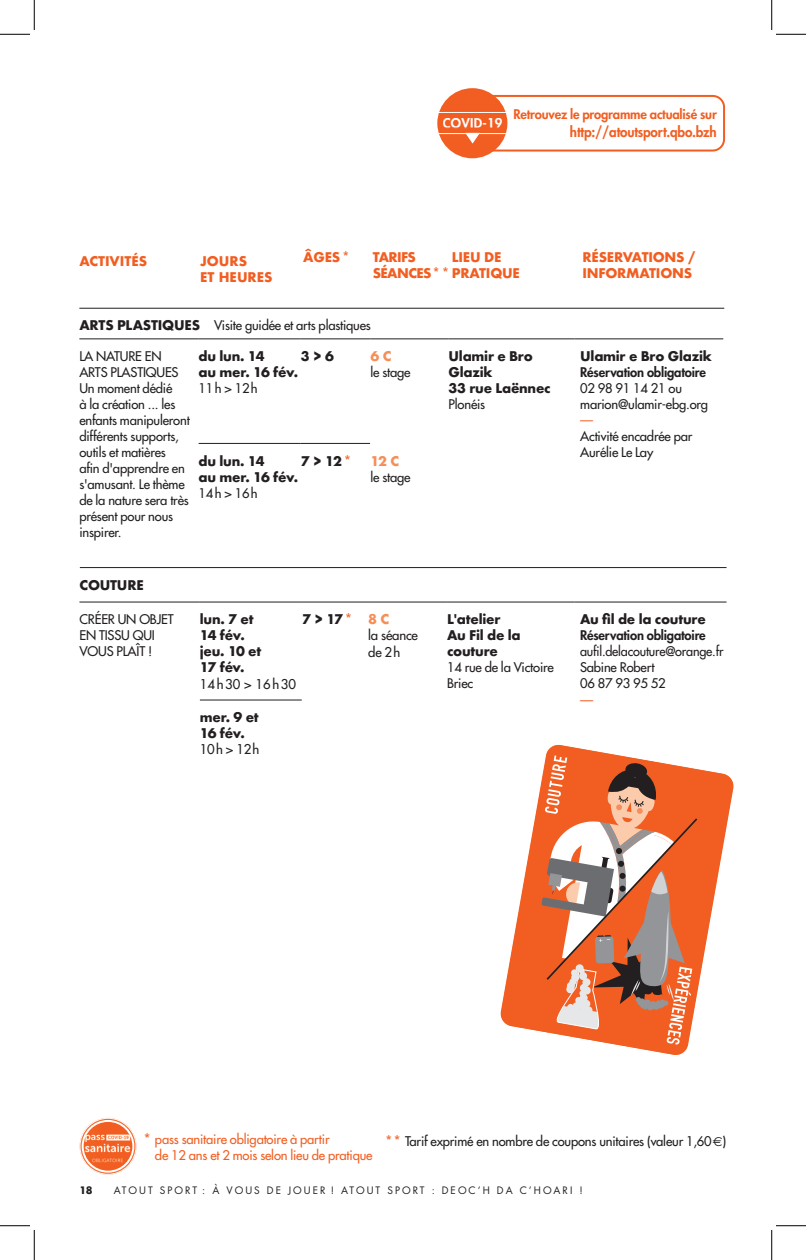
<style>
.page{position:relative;width:806px;height:1260px;background:#fff}
.page>*{position:absolute;margin:0;border:0;box-sizing:border-box;transform-origin:0 0}
.t1{font:800 14px "Futura";letter-spacing:-.015em;color:#f25e21;scale:.96 1}
.t2{font:13.2px/16.2px "Futura";color:#231f20}
.t3{font:13.2px "Futura";letter-spacing:.06em;color:#231f20}
.t4{font:800 13.2px "Futura";letter-spacing:.02em;color:#fff}
.t5{font:13.2px "Futura";color:#f25e21}
.t6{font:13px/16px "Futura";letter-spacing:-.015em;color:#231f20}
.t7{font:700 13px/16px "Futura";letter-spacing:-.015em;color:#231f20}
.t8{font:13px "Futura";letter-spacing:-.015em;color:#f25e21}
.t9{font:700 13px/16px "Futura";letter-spacing:-.015em;color:#f25e21}
.t10{font:800 13px "Futura";letter-spacing:-.015em;color:#231f20}
.t11{font:800 13px "Futura";letter-spacing:-.015em;color:#f25e21}
.t12{font:700 13px/16px "Futura";letter-spacing:-.045em;color:#f25e21}
.t13{font:700 13px "Futura";color:#f68e58}
.t14{font:10px "Futura";letter-spacing:.2em;color:#231f20}
.t15{font:700 10px "Futura";color:#231f20}
.s1{font-weight:700}
.s2{color:#f25e21}
.s3{font-size:13.2px;color:#f68e58}
.s4{font-weight:700;color:#f25e21}
.s5{font-family:"Euro Sans"}
</style>
<div class="page">
<img style="left:80px;top:1117px;width:56px;height:57px;border-radius:28px">
<div style="left:80px;top:1117px;width:56px;height:57px;border:1px solid #fff;border-radius:50%"></div>
<div style="left:82px;top:1119px;width:52px;height:53px;border:2px solid #fff;border-radius:50%"></div>
<hr style="left:80px;top:567px;width:646px;height:1px;background:#231f20">
<hr style="left:79px;top:601px;width:121px;height:1px;background:#231f20">
<hr style="left:200px;top:601px;width:102px;height:1px;background:#231f20">
<hr style="left:302px;top:601px;width:66px;height:1px;background:#231f20">
<hr style="left:368px;top:601px;width:79px;height:1px;background:#231f20">
<hr style="left:447px;top:601px;width:127px;height:1px;background:#231f20">
<hr style="left:574px;top:601px;width:152px;height:1px;background:#231f20">
<hr style="left:200px;top:699px;width:102px;height:1px;background:#231f20">
<div style="left:473px;top:95px;width:252px;height:56px;border:2px solid #f25e21;border-radius:11px"></div>
<div style="left:437px;top:88px;width:70px;height:70px;background:#f25e21;border-radius:50%"></div>
<svg style="left:466px;top:134px;width:13px;height:9px"></svg>
<hr style="left:437px;top:112px;width:70px;height:1px;background:#fff">
<hr style="left:437px;top:133px;width:70px;height:1px;background:#fff">
<hr style="left:79px;top:307px;width:645px;height:1px;background:#231f20">
<svg style="left:500px;top:744px;width:234px;height:311px"></svg>
<svg style="left:541px;top:755px;width:158px;height:289px;background:#d7825f"></svg>
<hr style="left:79px;top:338px;width:120px;height:1px;background:#231f20">
<hr style="left:199px;top:338px;width:102px;height:1px;background:#231f20">
<hr style="left:301px;top:338px;width:69px;height:1px;background:#231f20">
<hr style="left:370px;top:338px;width:78px;height:1px;background:#231f20">
<hr style="left:448px;top:338px;width:126px;height:1px;background:#231f20">
<hr style="left:574px;top:338px;width:149px;height:1px;background:#231f20">
<hr style="left:199px;top:443px;width:102px;height:1px;background:#231f20">
<hr style="left:301px;top:443px;width:69px;height:1px;background:#231f20">
<hr style="left:0;top:34px;width:30px;height:1px;background:#000">
<hr style="left:776px;top:34px;width:30px;height:1px;background:#000">
<hr style="left:0;top:1224px;width:30px;height:1px;background:#000">
<hr style="left:776px;top:1224px;width:30px;height:1px;background:#000">
<hr style="left:34px;top:0;width:1px;height:30px;background:#000">
<hr style="left:34px;top:1229px;width:1px;height:30px;background:#000">
<hr style="left:771px;top:0;width:1px;height:30px;background:#000">
<hr style="left:771px;top:1229px;width:1px;height:30px;background:#000">
<p class="t4" style="left:442px;top:114px;width:61px">COVID-19</p>
<p class="t11" style="left:513px;top:106px;width:205px">Retrouvez le programme actualisé sur</p>
<p class="t1" style="left:570px;top:123px;width:154px">http://atoutsport.qbo.bzh</p>
<p class="t9" style="left:79px;top:253px;width:69px">ACTIVITÉS</p>
<p class="t9" style="left:200px;top:253px;width:74px">JOURS<br>ET HEURES</p>
<p class="t9" style="left:452px;top:248px;width:51px">LIEU DE</p>
<p class="t9" style="left:582px;top:248px;width:114px">RÉSERVATIONS /<br>INFORMATIONS</p>
<p class="t9" style="left:303px;top:248px;width:49px">ÂGES*</p>
<p class="t12" style="left:373px;top:248px;width:149px">TARIFS<br>SÉANCES** PRATIQUE</p>
<p class="t6" style="left:79px;top:317px;width:293px"><span class="s1">ARTS PLASTIQUES</span> Visite guidée et arts plastiques</p>
<p class="t6" style="left:79px;top:347px;width:112px">LA NATURE EN<br>ARTS PLASTIQUES<br>Un moment dédié<br>à la création ... les enfants manipuleront différents supports, outils et matières<br>afin d'apprendre en s'amusant. Le thème de la nature sera très présent pour nous inspirer.</p>
<p class="t7" style="left:199px;top:348px;width:101px">du lun. 14<br>au mer. 16 fév.</p>
<p class="t7" style="left:301px;top:348px;width:35px">3 &gt; 6</p>
<p class="t13" style="left:370px;top:346px;width:22px">6 C</p>
<p class="t6" style="left:370px;top:364px;width:42px">le stage</p>
<p class="t6" style="left:199px;top:380px;width:60px">11h &gt; 12h</p>
<p class="t7" style="left:199px;top:452px;width:101px">du lun. 14<br>au mer. 16 fév.</p>
<p class="t6" style="left:199px;top:484px;width:60px">14h &gt; 16h</p>
<p class="t7" style="left:301px;top:452px;width:52px">7 &gt; 12<span class="s2">*</span></p>
<p class="t13" style="left:370px;top:451px;width:30px">12 C</p>
<p class="t6" style="left:370px;top:468px;width:42px">le stage</p>
<p class="t7" style="left:79px;top:577px;width:66px">COUTURE</p>
<p class="t6" style="left:79px;top:610px;width:96px">CRÉER UN OBJET<br>EN TISSU QUI<br>VOUS PLAÎT !</p>
<p class="t7" style="left:200px;top:611px;width:63px">lun. 7 et<br>14 fév. jeu. 10 et<br>17 fév.</p>
<p class="t3" style="left:200px;top:675px;width:98px">14h30 &gt; 16h30</p>
<p class="t7" style="left:302px;top:611px;width:88px">7 &gt; 17<span class="s2">*</span> <span class="s3">8 C</span></p>
<p class="t2" style="left:368px;top:627px;width:51px">la séance de 2h</p>
<p class="t7" style="left:200px;top:709px;width:60px">mer. 9 et<br>16 fév.</p>
<p class="t2" style="left:200px;top:741px;width:61px">10h &gt; 12h</p>
<p class="t7" style="left:448px;top:348px;width:103px">Ulamir e Bro<br>Glazik<br>33 rue Laënnec</p>
<p class="t6" style="left:448px;top:396px;width:38px">Plonéis</p>
<p class="t7" style="left:580px;top:348px;width:133px">Ulamir e Bro Glazik</p>
<p class="t10" style="left:580px;top:363px;width:127px">Réservation obligatoire</p>
<p class="t6" style="left:580px;top:380px;width:129px">02 98 91 14 21 ou marion@ulamir-ebg.org</p>
<p class="t8" style="left:580px;top:411px;width:14px">—</p>
<p class="t6" style="left:580px;top:428px;width:114px">Activité encadrée par<br>Aurélie Le Lay</p>
<p class="t7" style="left:447px;top:611px;width:75px">L'atelier<br>Au Fil de la couture</p>
<p class="t6" style="left:447px;top:659px;width:108px">14 rue de la Victoire<br>Briec</p>
<p class="t7" style="left:580px;top:611px;width:127px">Au fil de la couture</p>
<p class="t10" style="left:580px;top:626px;width:127px">Réservation obligatoire</p>
<p class="t6" style="left:580px;top:643px;width:145px">aufil.delacouture@orange.fr<br>Sabine Robert<br>06 87 93 95 52</p>
<p class="t5" style="left:580px;top:691px;width:15px">—</p>
<p class="t8" style="left:143px;top:1130px;width:188px"><span class="s1">*</span> pass sanitaire obligatoire à partir</p>
<p class="t6" style="left:384px;top:1133px;width:343px"><span class="s4">**</span> Tarif exprimé en nombre de coupons unitaires (valeur 1,60<span class="s5">E</span>)</p>
<p class="t8" style="left:155px;top:1146px;width:219px">de 12 ans et 2 mois selon lieu de pratique</p>
<p class="t15" style="left:80px;top:1182px;width:15px">18</p>
<p class="t14" style="left:114px;top:1182px;width:470px">ATOUT SPORT : À VOUS DE JOUER ! ATOUT SPORT : DEOC’H DA C’HOARI !</p>
</div>
